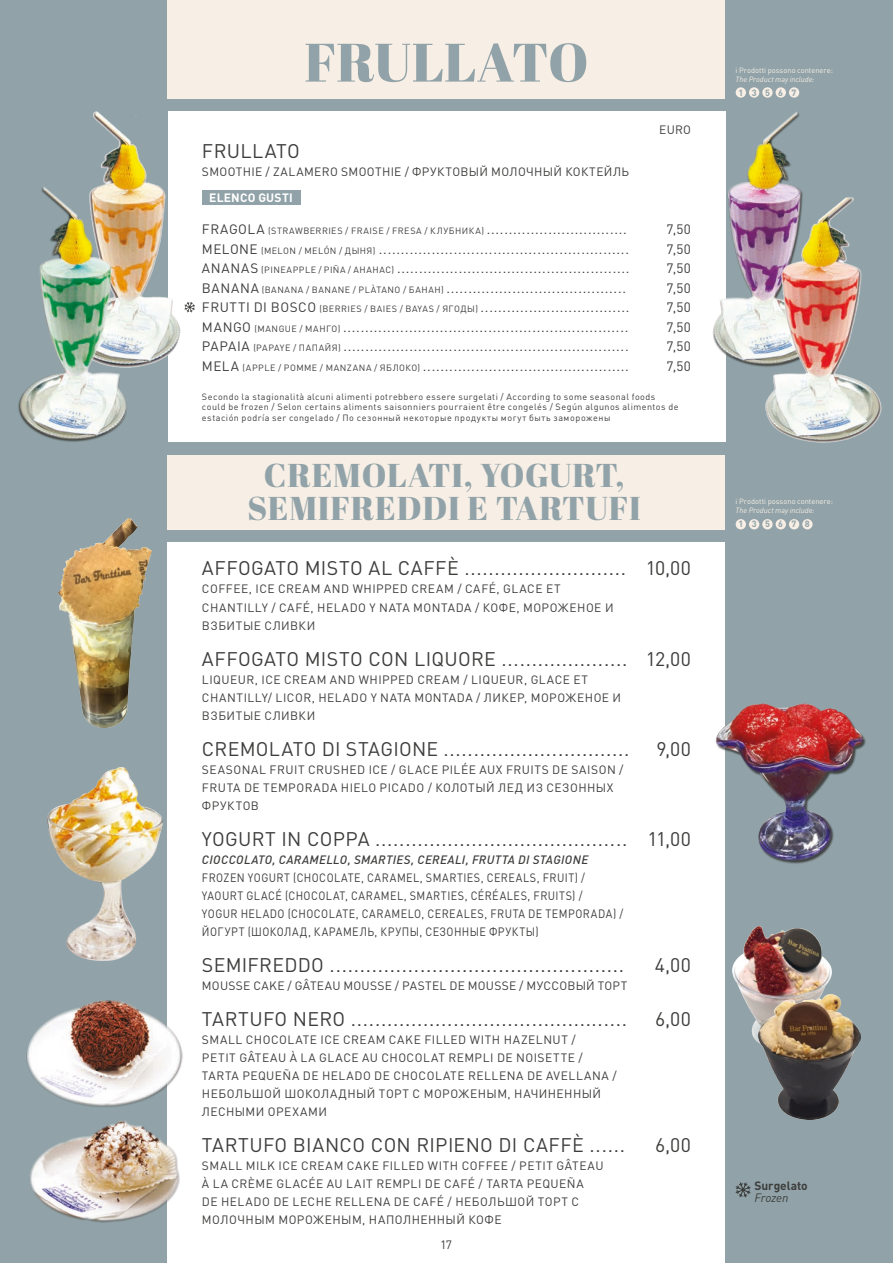
<style>
.page{position:relative;width:893px;height:1263px;background:#91a3a8}
.page>*{position:absolute;margin:0;border:0;box-sizing:border-box;transform-origin:0 0}
.t1{font:54px "Abril Fatface";color:#91a3a8}
.t2{font:33px/33px "Abril Fatface";letter-spacing:.025em;color:#91a3a8;text-align:center}
.t3{font:19.5px "DIN Pro";letter-spacing:.015em;color:#3d3d3c}
.t4{font:13.5px/19.5px "DIN Pro";letter-spacing:.04em;color:#3d3d3c;text-align:justify}
.t5{font:12px/18px "DIN Pro";letter-spacing:.04em;color:#3d3d3c}
.t6{font:12px/18px "DIN Pro";letter-spacing:.04em;color:#3d3d3c;scale:.9 1}
.t7{font:italic 500 12px "DIN Pro";letter-spacing:.03em;color:#3d3d3c}
.t8{font:12px "DIN Pro";letter-spacing:.02em;color:#3d3d3c}
.t9{font:700 12px "DIN Pro";letter-spacing:.02em;color:#fff}
.t10{font:700 12px "DIN Pro";letter-spacing:-.01em;color:#3d3d3c}
.t11{font:italic 12px "DIN Pro";letter-spacing:-.025em;color:#3d3d3c}
.t12{font:12px "DIN Pro";color:#3d3d3d}
.t13{font:9px/10.5px "DIN Pro";letter-spacing:.055em;color:#3d3d3c}
.t14{font:700 9px "DIN Pro";letter-spacing:.93em;color:#91a3a8}
.t15{font:7.5px "DIN Pro";letter-spacing:.005em;color:#f7eee5}
.t16{font:italic 7.5px "DIN Pro";color:#f7eee5}
.s1{font-size:9px}
</style>
<div class="page">
<div style="left:168px;top:0;width:557px;height:99px;background:#f7eee5"></div>
<div style="left:168px;top:112px;width:557px;height:330px;background:#fff"></div>
<div style="left:202px;top:190px;width:99px;height:15px;background:#91a3a8"></div>
<div style="left:168px;top:455px;width:557px;height:74px;background:#f7eee5"></div>
<div style="left:168px;top:542px;width:557px;height:721px;background:#fff"></div>
<img style="left:713px;top:112px;width:90px;height:255px">
<img style="left:765px;top:198px;width:116px;height:244px">
<img style="left:93px;top:112px;width:87px;height:256px">
<img style="left:18px;top:187px;width:110px;height:255px">
<div style="left:736px;top:87px;width:10px;height:11px;background:#f7eee5;border-radius:50%"></div>
<div style="left:749px;top:87px;width:10px;height:11px;background:#f7eee5;border-radius:50%"></div>
<div style="left:762px;top:87px;width:11px;height:11px;background:#f7eee5;border-radius:50%"></div>
<div style="left:776px;top:87px;width:10px;height:11px;background:#f7eee5;border-radius:50%"></div>
<div style="left:789px;top:87px;width:10px;height:11px;background:#f7eee5;border-radius:50%"></div>
<div style="left:736px;top:519px;width:10px;height:10px;background:#f7eee5;border-radius:50%"></div>
<div style="left:749px;top:519px;width:10px;height:10px;background:#f7eee5;border-radius:50%"></div>
<div style="left:762px;top:519px;width:11px;height:10px;background:#f7eee5;border-radius:50%"></div>
<div style="left:776px;top:519px;width:10px;height:10px;background:#f7eee5;border-radius:50%"></div>
<div style="left:789px;top:519px;width:10px;height:10px;background:#f7eee5;border-radius:50%"></div>
<div style="left:802px;top:519px;width:11px;height:10px;background:#f7eee5;border-radius:50%"></div>
<svg style="left:736px;top:1182px;width:15px;height:15px"></svg>
<svg style="left:184px;top:302px;width:11px;height:10px"></svg>
<img style="left:58px;top:519px;width:93px;height:208px">
<img style="left:733px;top:926px;width:98px;height:117px">
<img style="left:759px;top:995px;width:101px;height:124px">
<img style="left:716px;top:704px;width:150px;height:160px">
<img style="left:47px;top:768px;width:115px;height:192px">
<img style="left:30px;top:1119px;width:150px;height:104px">
<img style="left:26px;top:1000px;width:157px;height:107px">
<h1 class="t1" style="left:304px;top:24px;width:285px">FRULLATO</h1>
<h3 class="t3" style="left:202px;top:136px;width:99px">FRULLATO</h3>
<p class="t5" style="left:202px;top:161px;width:429px">SMOOTHIE / ZALAMERO SMOOTHIE / ФРУКТОВЫЙ МОЛОЧНЫЙ КОКТЕЙЛЬ</p>
<p class="t9" style="left:209px;top:187px;width:85px">ELENCO GUSTI</p>
<p class="t4" style="left:202px;top:218px;width:429px;text-align:left">FRAGOLA <span class="s1">(STRAWBERRIES / FRAISE / FRESA / КЛУБНИКА)</span> ................................<br>MELONE <span class="s1">(MELON / MELÓN / ДЫНЯ)</span> .........................................................<br>ANANAS <span class="s1">(PINEAPPLE / PIÑA / АНАНАС)</span> .....................................................<br>BANANA <span class="s1">(BANANA / BANANE / PLÀTANO / БАНАН)</span> .........................................<br>FRUTTI DI BOSCO <span class="s1">(BERRIES / BAIES / BAYAS / ЯГОДЫ)</span> ..................................<br>MANGO <span class="s1">(MANGUE / МАНГО)</span> .................................................................<br>PAPAIA <span class="s1">(PAPAYE / ПАПАЙЯ)</span> .................................................................<br>MELA <span class="s1">(APPLE / POMME / MANZANA / ЯБЛОКО)</span> ...............................................</p>
<p class="t12" style="left:659px;top:120px;width:33px">EURO</p>
<p class="t4" style="left:667px;top:218px;width:26px">7,50<br>7,50<br>7,50<br>7,50<br>7,50<br>7,50<br>7,50<br>7,50</p>
<p class="t13" style="left:202px;top:390px;width:478px">Secondo la stagionalità alcuni alimenti potrebbero essere surgelati / According to some seasonal foods could be frozen / Selon certains aliments saisonniers pourraient être congelés / Según algunos alimentos de estación podría ser congelado / По сезонный некоторые продукты могут быть заморожены</p>
<h2 class="t2" style="left:247px;top:458px;width:395px">CREMOLATI, YOGURT,<br>SEMIFREDDI E TARTUFI</h2>
<h3 class="t3" style="left:202px;top:553px;width:426px">AFFOGATO MISTO AL CAFFÈ ...........................</h3>
<p class="t5" style="left:202px;top:579px;width:413px">COFFEE, ICE CREAM AND WHIPPED CREAM / CAFÉ, GLACE ET<br>CHANTILLY / CAFÉ, HELADO Y NATA MONTADA / КОФЕ, МОРОЖЕНОЕ И<br>ВЗБИТЫЕ СЛИВКИ</p>
<h3 class="t3" style="left:202px;top:643px;width:427px">AFFOGATO MISTO CON LIQUORE .....................</h3>
<p class="t5" style="left:202px;top:669px;width:421px">LIQUEUR, ICE CREAM AND WHIPPED CREAM / LIQUEUR, GLACE ET<br>CHANTILLY/ LICOR, HELADO Y NATA MONTADA / ЛИКЕР, МОРОЖЕНОЕ И<br>ВЗБИТЫЕ СЛИВКИ</p>
<h3 class="t3" style="left:202px;top:733px;width:429px">CREMOLATO DI STAGIONE ...............................</h3>
<p class="t5" style="left:202px;top:759px;width:423px">SEASONAL FRUIT CRUSHED ICE / GLACE PILÉE AUX FRUITS DE SAISON /<br>FRUTA DE TEMPORADA HIELO PICADO / КОЛОТЫЙ ЛЕД ИЗ СЕЗОННЫХ<br>ФРУКТОВ</p>
<h3 class="t3" style="left:202px;top:823px;width:427px">YOGURT IN COPPA ..........................................</h3>
<p class="t7" style="left:202px;top:849px;width:388px">CIOCCOLATO, CARAMELLO, SMARTIES, CEREALI, FRUTTA DI STAGIONE</p>
<p class="t6" style="left:202px;top:867px;width:469px">FROZEN YOGURT (CHOCOLATE, CARAMEL, SMARTIES, CEREALS, FRUIT) / YAOURT GLACÉ (CHOCOLAT, CARAMEL, SMARTIES, CÉRÉALES, FRUITS) /<br>YOGUR HELADO (CHOCOLATE, CARAMELO, CEREALES, FRUTA DE TEMPORADA) / ЙОГУРТ (ШОКОЛАД, КАРАМЕЛЬ, КРУПЫ, СЕЗОННЫЕ ФРУКТЫ)</p>
<h3 class="t3" style="left:202px;top:949px;width:424px">SEMIFREDDO .................................................</h3>
<p class="t8" style="left:202px;top:976px;width:427px">MOUSSE CAKE / GÂTEAU MOUSSE / PASTEL DE MOUSSE / МУССОВЫЙ ТОРТ</p>
<h3 class="t3" style="left:202px;top:1003px;width:426px">TARTUFO NERO ..............................................</h3>
<p class="t5" style="left:202px;top:1029px;width:416px">SMALL CHOCOLATE ICE CREAM CAKE FILLED WITH HAZELNUT /<br>PETIT GÂTEAU À LA GLACE AU CHOCOLAT REMPLI DE NOISETTE / TARTA PEQUEÑA DE HELADO DE CHOCOLATE RELLENA DE AVELLANA / НЕБОЛЬШОЙ ШОКОЛАДНЫЙ ТОРТ С МОРОЖЕНЫМ, НАЧИНЕННЫЙ ЛЕСНЫМИ ОРЕХАМИ</p>
<h3 class="t3" style="left:202px;top:1129px;width:424px">TARTUFO BIANCO CON RIPIENO DI CAFFÈ ......</h3>
<p class="t5" style="left:202px;top:1155px;width:403px">SMALL MILK ICE CREAM CAKE FILLED WITH COFFEE / PETIT GÂTEAU À LA CRÈME GLACÉE AU LAIT REMPLI DE CAFÉ / TARTA PEQUEÑA<br>DE HELADO DE LECHE RELLENA DE CAFÉ / НЕБОЛЬШОЙ ТОРТ С МОЛОЧНЫМ МОРОЖЕНЫМ, НАПОЛНЕННЫЙ КОФЕ</p>
<p class="t5" style="left:441px;top:1235px;width:12px">17</p>
<h3 class="t3" style="left:646px;top:553px;width:47px">10,00</h3>
<h3 class="t3" style="left:646px;top:643px;width:47px">12,00</h3>
<h3 class="t3" style="left:656px;top:733px;width:36px">9,00</h3>
<h3 class="t3" style="left:647px;top:823px;width:45px">11,00</h3>
<h3 class="t3" style="left:655px;top:949px;width:38px">4,00</h3>
<h3 class="t3" style="left:655px;top:1003px;width:37px">6,00</h3>
<h3 class="t3" style="left:655px;top:1129px;width:37px">6,00</h3>
<p class="t15" style="left:736px;top:64px;width:99px">i Prodotti possono contenere:</p>
<p class="t16" style="left:736px;top:73px;width:80px">The Product may include:</p>
<p class="t14" style="left:792px;top:85px;width:6px">7</p>
<p class="t14" style="left:738px;top:85px;width:46px">1356</p>
<p class="t15" style="left:736px;top:496px;width:99px">i Prodotti possono contenere:</p>
<p class="t16" style="left:736px;top:505px;width:80px">The Product may include:</p>
<p class="t14" style="left:792px;top:517px;width:20px">7 8</p>
<p class="t14" style="left:738px;top:517px;width:46px">1356</p>
<p class="t10" style="left:754px;top:1176px;width:55px">Surgelato</p>
<p class="t11" style="left:754px;top:1188px;width:35px">Frozen</p>
</div>
